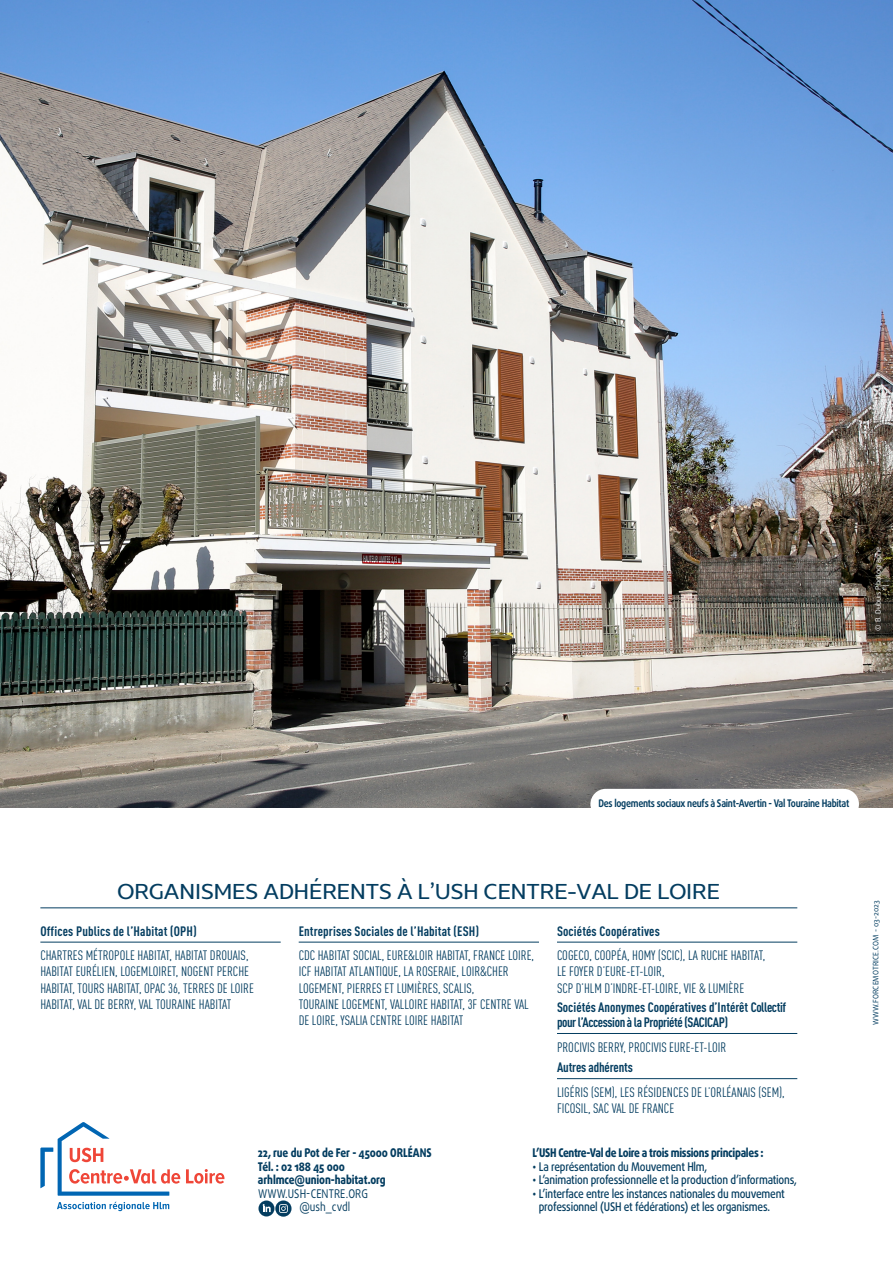
<style>
.page{position:relative;width:893px;height:1263px;background:#fff}
.page>*{position:absolute;margin:0;border:0;box-sizing:border-box;transform-origin:0 0}
.t1{font:300 24px "Concord";color:#043d60}
.txt{font:13.5px/16.2px "DIN Cond";color:#043d60}
.t2{font:700 13.5px "DIN Cond";color:#043d60}
.t3{font:700 13.5px/15px "DIN Cond";letter-spacing:-.03em;color:#043d60}
.t4{font:500 12px/13.5px "Daxline Pro";letter-spacing:-.02em;color:#043d60;scale:.85 1}
.t5{font:800 12px/13.5px "Daxline Pro";letter-spacing:-.01em;color:#043d60;scale:.85 1}
.t6{font:800 12px "Daxline Pro";letter-spacing:-.03em;color:#043d60;scale:.85 1}
.t7{font:12px "Daxline Pro";letter-spacing:.01em;color:#043d60;scale:.85 1}
.t8{font:700 10.5px "Daxline Pro";letter-spacing:-.03em;color:#043d60;scale:.85 1}
.t9{font:7.5px "Daxline Pro";letter-spacing:.01em;color:#043d60}
.t10{font:7.5px "Daxline Pro";color:#fff}
.s1{font-weight:700}
</style>
<div class="page">
<svg style="left:57px;top:1202px;width:112px;height:9px"></svg>
<svg style="left:40px;top:1122px;width:140px;height:74px"></svg>
<svg style="left:186px;top:1169px;width:38px;height:14px"></svg>
<svg style="left:258px;top:1200px;width:16px;height:16px"></svg>
<svg style="left:263px;top:1204px;width:8px;height:8px"></svg>
<hr style="left:40px;top:942px;width:241px;height:1px;background:#043d60">
<hr style="left:299px;top:942px;width:240px;height:1px;background:#043d60">
<hr style="left:557px;top:942px;width:240px;height:1px;background:#043d60">
<hr style="left:557px;top:1033px;width:240px;height:1px;background:#043d60">
<hr style="left:557px;top:1078px;width:240px;height:1px;background:#043d60">
<hr style="left:40px;top:907px;width:757px;height:1px;background:#043d60">
<svg style="left:275px;top:1200px;width:17px;height:17px"></svg>
<svg style="left:279px;top:1204px;width:9px;height:9px"></svg>
<img style="left:0;top:0;width:893px;height:807px">
<div style="left:590px;top:789px;width:269px;height:30px;background:#fff;border-radius:15px"></div>
<p class="t10" style="left:873px;top:631px;width:86px;rotate:-90deg">© B. Dubuis Photographe</p>
<p class="t8" style="left:598px;top:796px;width:297px">Des logements sociaux neufs à Saint-Avertin - Val Touraine Habitat</p>
<p class="t1" style="left:118px;top:877px;width:604px">ORGANISMES ADHÉRENTS À L’USH CENTRE-VAL DE LOIRE</p>
<p class="t2" style="left:40px;top:922px;width:158px">Offices Publics de l’Habitat (OPH)</p>
<p class="txt" style="left:40px;top:947px;width:215px">CHARTRES MÉTROPOLE HABITAT, HABITAT DROUAIS, HABITAT EURÉLIEN, LOGEMLOIRET, NOGENT PERCHE HABITAT, TOURS HABITAT, OPAC 36, TERRES DE LOIRE HABITAT, VAL DE BERRY, VAL TOURAINE HABITAT</p>
<p class="t2" style="left:299px;top:922px;width:182px">Entreprises Sociales de l’Habitat (ESH)</p>
<p class="txt" style="left:299px;top:947px;width:237px">CDC HABITAT SOCIAL, EURE&amp;LOIR HABITAT, FRANCE LOIRE, ICF HABITAT ATLANTIQUE, LA ROSERAIE, LOIR&amp;CHER LOGEMENT, PIERRES ET LUMIÈRES, SCALIS,<br>TOURAINE LOGEMENT, VALLOIRE HABITAT, 3F CENTRE VAL DE LOIRE, YSALIA CENTRE LOIRE HABITAT</p>
<p class="t2" style="left:557px;top:922px;width:104px">Sociétés Coopératives</p>
<p class="txt" style="left:557px;top:947px;width:210px">COGECO, COOPÉA, HOMY (SCIC), LA RUCHE HABITAT,<br>LE FOYER D’EURE-ET-LOIR,<br>SCP D’HLM D’INDRE-ET-LOIRE, VIE &amp; LUMIÈRE</p>
<p class="t3" style="left:557px;top:999px;width:231px">Sociétés Anonymes Coopératives d’Intérêt Collectif pour l’Accession à la Propriété (SACICAP)</p>
<p class="txt" style="left:557px;top:1039px;width:171px">PROCIVIS BERRY, PROCIVIS EURE-ET-LOIR</p>
<p class="t2" style="left:557px;top:1059px;width:77px">Autres adhérents</p>
<p class="txt" style="left:557px;top:1084px;width:229px">LIGÉRIS (SEM), LES RÉSIDENCES DE L’ORLÉANAIS (SEM),<br>FICOSIL, SAC VAL DE FRANCE</p>
<p class="t5" style="left:258px;top:1146px;width:206px">22, rue du Pot de Fer - 45000 ORLÉANS<br>Tél. : 02 188 45 000 arhlmce<span class="s1">@</span>union-habitat.org</p>
<p class="t7" style="left:258px;top:1185px;width:131px">WWW.USH-CENTRE.ORG</p>
<p class="t7" style="left:299px;top:1199px;width:61px">@ush_cvdl</p>
<p class="t6" style="left:533px;top:1145px;width:273px">L’USH Centre-Val de Loire a trois missions principales :</p>
<p class="t4" style="left:533px;top:1160px;width:207px">• La représentation du Mouvement Hlm,</p>
<p class="t4" style="left:533px;top:1173px;width:312px">• L’animation professionnelle et la production d’informations,</p>
<p class="t4" style="left:539px;top:1187px;width:291px;text-indent:-6px">• L’interface entre les instances nationales du mouvement professionnel (USH et fédérations) et les organismes.</p>
<p class="t9" style="left:871px;top:1025px;width:126px;rotate:-90deg">WWW.FORCEMOTRICE.COM - 03-2023</p>
</div>
